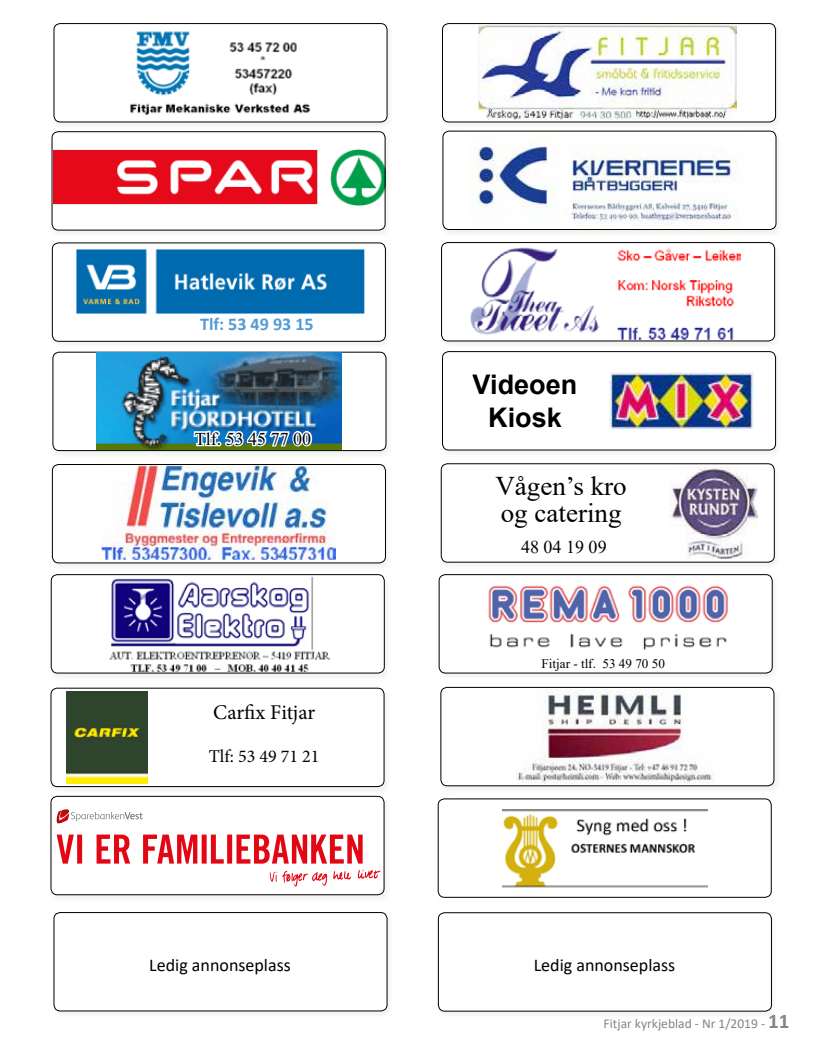
<style>
.page{position:relative;width:830px;height:1063px;background:#fff}
.page>*{position:absolute;margin:0;border:0;box-sizing:border-box;transform-origin:0 0}
.t1{font:27px/27px "Times New Roman";color:#000}
.t2{font:700 27px/32.4px "Arial";color:#000;text-align:center}
.t3{font:21px "Minion Pro";letter-spacing:-.005em;color:#000}
.t4{font:18px "Calibri";color:#000}
.t5{font:18px "Times New Roman";color:#000}
.t6{font:700 18px "Calibri";color:#549ad3}
.t7{font:18px "Minion Pro";color:#000}
.t8{font:13.5px "Calibri";color:#858584}
.t9{font:13.2px "Times New Roman";color:#000}
.s1{font-weight:700;font-size:21px}
</style>
<div class="page">
<div style="left:51px;top:911px;width:342px;height:108px;background:#e1e5db;opacity:.45"></div>
<div style="left:54px;top:913px;width:333px;height:98px;background:#fff;border-radius:6px"></div>
<div style="left:54px;top:912px;width:333px;height:99px;border:1px solid #000;border-radius:6px"></div>
<div style="left:435px;top:912px;width:342px;height:108px;background:#e1e5db;opacity:.45"></div>
<div style="left:438px;top:913px;width:333px;height:98px;background:#fff;border-radius:6px"></div>
<div style="left:438px;top:913px;width:333px;height:98px;border:1px solid #000;border-radius:6px"></div>
<div style="left:439px;top:22px;width:343px;height:108px;background:#e1e5db;opacity:.45"></div>
<div style="left:442px;top:24px;width:333px;height:98px;background:#fff;border-radius:6px"></div>
<div style="left:442px;top:23px;width:333px;height:99px;border:1px solid #000;border-radius:6px"></div>
<div style="left:440px;top:130px;width:342px;height:108px;background:#e1e5db;opacity:.45"></div>
<div style="left:442px;top:131px;width:333px;height:99px;background:#fff;border-radius:6px"></div>
<img style="left:469px;top:146px;width:269px;height:80px">
<div style="left:442px;top:131px;width:333px;height:99px;border:1px solid #000;border-radius:6px"></div>
<div style="left:51px;top:22px;width:343px;height:108px;background:#e1e5db;opacity:.45"></div>
<div style="left:54px;top:24px;width:333px;height:98px;background:#fff;border-radius:6px"></div>
<div style="left:54px;top:23px;width:333px;height:99px;border:1px solid #000;border-radius:6px"></div>
<div style="left:438px;top:241px;width:343px;height:108px;background:#e1e5db;opacity:.45"></div>
<div style="left:441px;top:243px;width:333px;height:98px;background:#fff;border-radius:6px"></div>
<div style="left:441px;top:242px;width:333px;height:99px;border:1px solid #000;border-radius:6px"></div>
<div style="left:49px;top:130px;width:343px;height:108px;background:#e1e5db;opacity:.45"></div>
<div style="left:52px;top:132px;width:333px;height:98px;background:#fff;border-radius:6px"></div>
<img style="left:54px;top:149px;width:329px;height:56px">
<div style="left:52px;top:132px;width:333px;height:98px;border:1px solid #000;border-radius:6px"></div>
<div style="left:439px;top:350px;width:343px;height:108px;background:#e1e5db;opacity:.45"></div>
<div style="left:442px;top:352px;width:333px;height:98px;background:#fff;border-radius:6px"></div>
<div style="left:442px;top:351px;width:333px;height:99px;border:1px solid #000;border-radius:6px"></div>
<div style="left:50px;top:242px;width:342px;height:108px;background:#e1e5db;opacity:.45"></div>
<div style="left:52px;top:243px;width:333px;height:98px;background:#fff;border-radius:6px"></div>
<div style="left:52px;top:243px;width:333px;height:99px;border:1px solid #000;border-radius:6px"></div>
<div style="left:50px;top:351px;width:342px;height:108px;background:#e1e5db;opacity:.45"></div>
<div style="left:53px;top:352px;width:333px;height:99px;background:#fff;border-radius:6px"></div>
<div style="left:53px;top:352px;width:333px;height:99px;border:1px solid #000;border-radius:6px"></div>
<div style="left:436px;top:573px;width:342px;height:108px;background:#e1e5db;opacity:.45"></div>
<div style="left:439px;top:575px;width:332px;height:98px;background:#fff;border-radius:6px"></div>
<div style="left:438px;top:574px;width:334px;height:99px;border:1px solid #000;border-radius:6px"></div>
<div style="left:50px;top:463px;width:342px;height:108px;background:#e1e5db;opacity:.45"></div>
<div style="left:52px;top:465px;width:333px;height:98px;background:#fff;border-radius:6px"></div>
<div style="left:52px;top:464px;width:333px;height:99px;border:1px solid #000;border-radius:6px"></div>
<div style="left:438px;top:686px;width:342px;height:108px;background:#e1e5db;opacity:.45"></div>
<div style="left:440px;top:687px;width:333px;height:99px;background:#fff;border-radius:6px"></div>
<div style="left:440px;top:687px;width:333px;height:99px;border:1px solid #000;border-radius:6px"></div>
<div style="left:48px;top:574px;width:343px;height:107px;background:#e1e5db;opacity:.45"></div>
<div style="left:51px;top:575px;width:333px;height:98px;background:#fff;border-radius:6px"></div>
<div style="left:51px;top:574px;width:333px;height:99px;border:1px solid #000;border-radius:6px"></div>
<div style="left:48px;top:687px;width:343px;height:108px;background:#e1e5db;opacity:.45"></div>
<div style="left:51px;top:688px;width:333px;height:99px;background:#fff;border-radius:6px"></div>
<div style="left:51px;top:688px;width:333px;height:99px;border:1px solid #000;border-radius:6px"></div>
<div style="left:48px;top:795px;width:343px;height:108px;background:#e1e5db;opacity:.45"></div>
<div style="left:51px;top:796px;width:333px;height:99px;background:#fff;border-radius:6px"></div>
<div style="left:51px;top:796px;width:333px;height:99px;border:1px solid #000;border-radius:6px"></div>
<div style="left:438px;top:463px;width:342px;height:108px;background:#e1e5db;opacity:.45"></div>
<div style="left:441px;top:464px;width:333px;height:98px;background:#fff;border-radius:6px"></div>
<div style="left:441px;top:464px;width:333px;height:98px;border:1px solid #000;border-radius:6px"></div>
<img style="left:76px;top:249px;width:289px;height:65px">
<img style="left:478px;top:26px;width:257px;height:94px">
<img style="left:127px;top:31px;width:186px;height:90px">
<img style="left:96px;top:353px;width:245px;height:97px">
<img style="left:609px;top:372px;width:144px;height:57px">
<img style="left:469px;top:247px;width:270px;height:93px">
<img style="left:101px;top:465px;width:234px;height:95px">
<img style="left:109px;top:577px;width:220px;height:94px">
<img style="left:669px;top:468px;width:87px;height:91px">
<svg style="left:192px;top:425px;width:122px;height:24px"></svg>
<img style="left:488px;top:585px;width:241px;height:65px">
<div style="left:438px;top:799px;width:333px;height:98px;border:1px solid #000;border-radius:6px"></div>
<img style="left:502px;top:809px;width:205px;height:79px">
<img style="left:517px;top:690px;width:196px;height:93px">
<img style="left:66px;top:692px;width:81px;height:91px">
<svg style="left:57px;top:809px;width:86px;height:15px"></svg>
<svg style="left:57px;top:835px;width:305px;height:29px"></svg>
<svg style="left:333px;top:871px;width:18px;height:9px"></svg>
<svg style="left:357px;top:870px;width:23px;height:9px"></svg>
<svg style="left:269px;top:871px;width:58px;height:16px"></svg>
<p class="t6" style="left:200px;top:312px;width:115px">Tlf: 53 49 93 15</p>
<p class="t5" style="left:194px;top:426px;width:118px">Tlf. 53 45 77 00</p>
<p class="t3" style="left:213px;top:698px;width:103px">Carfix Fitjar</p>
<p class="t7" style="left:209px;top:744px;width:112px">Tlf: 53 49 71 21</p>
<h1 class="t2" style="left:472px;top:369px;width:106px">Videoen<br>Kiosk</h1>
<h1 class="t1" style="left:495px;top:472px;width:133px">Vågen’s kro og catering</h1>
<p class="t5" style="left:521px;top:534px;width:87px">48 04 19 09</p>
<p class="t9" style="left:541px;top:654px;width:125px">Fitjar - tlf. 53 49 70 50</p>
<p class="t4" style="left:149px;top:952px;width:143px">Ledig annonseplass</p>
<p class="t4" style="left:533px;top:952px;width:143px">Ledig annonseplass</p>
<p class="t8" style="left:603px;top:1014px;width:187px">Fitjar kyrkjeblad - Nr 1/2019 - <span class="s1">11</span></p>
</div>
